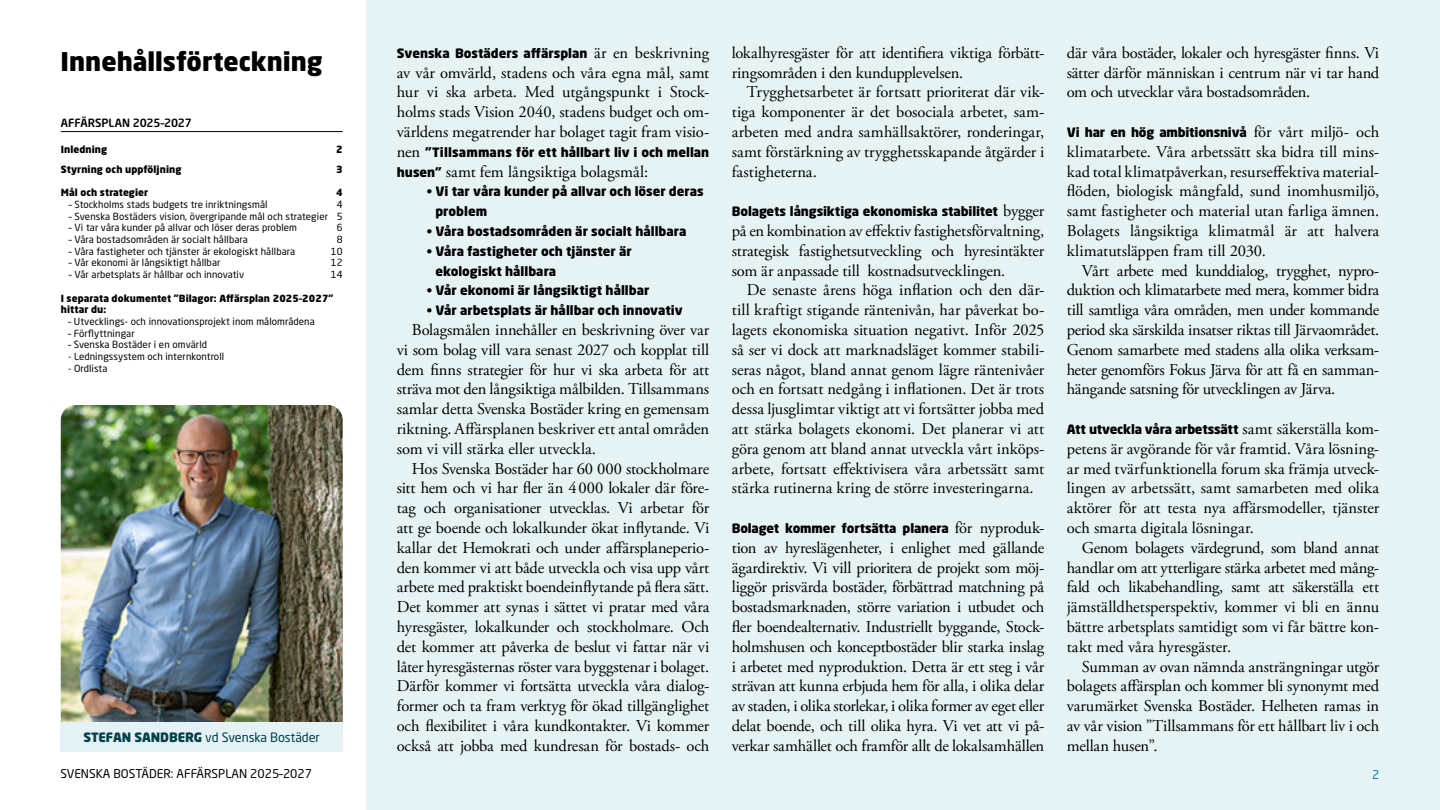
<style>
.page{position:relative;width:1440px;height:810px;background:#fff}
.page>*{position:absolute;margin:0;border:0;box-sizing:border-box;transform-origin:0 0}
.Rubrik3_ny{font:900 25.5px "Neo Sans Std";color:#000}
.Brödtext-indrag_ny{font:16.5px/19.8px "Adobe Garamond Pro";letter-spacing:-.005em;color:#000;text-align:justify}
.Brödtext_utan-indrag{font:16.5px/19.8px "Adobe Garamond Pro";letter-spacing:-.005em;color:#000;text-align:justify}
.Brödtext_utan-indrag-2{font:900 12.75px "Neo Sans Std";letter-spacing:-.01em;color:#000}
.Fakta_text{font:900 12.75px/19.8px "Neo Sans Std";color:#000}
.Garamond_10_5_12_25{font:12.75px "Neo Sans Std";letter-spacing:-.005em;color:#00404a}
.t1{font:12px "Neo Sans Std";color:#000}
.t2{font:12px "Neo Sans Std";color:#00819e}
.Garamond_10_5_12_25-2{font:500 11.25px "Neo Sans Std";letter-spacing:-.015em;color:#000}
.SB_innehåll_under{font:9.75px "Neo Sans Std";letter-spacing:.01em;color:#000}
.Garamond_10_5_12_25-3{font:9.75px "Neo Sans Std";letter-spacing:.01em;color:#000}
.SB_innehåll_under-2{font:900 9.75px/11.7px "Neo Sans Std";letter-spacing:.01em;color:#000}
.SB_innehåll_rubrik{font:900 9.75px "Neo Sans Std";letter-spacing:.01em;color:#000}
.Garamond_10_5_12_25-4{font:900 9.75px "Neo Sans Std";letter-spacing:.01em;color:#000}
.s1{font-weight:900}
.s2{font-family:"Adobe Garamond Pro";font-weight:400;font-size:16.5px}
.s3{font-family:"Neo Sans Std";font-weight:900;font-size:12.75px}
</style>
<div class="page">
<div style="left:367px;top:0;width:1073px;height:810px;background:#e6f3f5"></div>
<hr style="left:61px;top:131px;width:282px;height:1px;background:#000">
<img style="left:61px;top:405px;width:282px;height:317px">
<div style="left:61px;top:722px;width:282px;height:30px;background:#e5f2f5"></div>
<p class="Rubrik3_ny" style="left:61px;top:45px;width:264px">Innehållsförteckning</p>
<p class="Garamond_10_5_12_25-2" style="left:61px;top:116px;width:133px">AFFÄRSPLAN 2025–2027</p>
<p class="Garamond_10_5_12_25-4" style="left:61px;top:143px;width:48px">Inledning</p>
<p class="Garamond_10_5_12_25-4" style="left:336px;top:143px;width:8px">2</p>
<p class="SB_innehåll_rubrik" style="left:61px;top:163px;width:122px">Styrning och uppföljning</p>
<p class="SB_innehåll_rubrik" style="left:336px;top:163px;width:8px">3</p>
<p class="SB_innehåll_rubrik" style="left:61px;top:186px;width:89px">Mål och strategier</p>
<p class="SB_innehåll_rubrik" style="left:336px;top:186px;width:8px">4</p>
<p class="SB_innehåll_under" style="left:69px;top:198px;width:200px">– Stockholms stads budgets tre inriktningsmål</p>
<p class="SB_innehåll_under" style="left:337px;top:198px;width:7px">4</p>
<p class="SB_innehåll_under" style="left:69px;top:210px;width:275px">– Svenska Bostäders vision, övergripande mål och strategier 5</p>
<p class="SB_innehåll_under" style="left:69px;top:222px;width:230px">– Vi tar våra kunder på allvar och löser deras problem</p>
<p class="SB_innehåll_under" style="left:337px;top:222px;width:7px">6</p>
<p class="SB_innehåll_under" style="left:69px;top:234px;width:180px">– Våra bostadsområden är socialt hållbara</p>
<p class="SB_innehåll_under" style="left:337px;top:234px;width:7px">8</p>
<p class="SB_innehåll_under" style="left:69px;top:245px;width:228px">– Våra fastigheter och tjänster är ekologiskt hållbara</p>
<p class="SB_innehåll_under" style="left:331px;top:245px;width:13px">10</p>
<p class="SB_innehåll_under" style="left:69px;top:257px;width:153px">– Vår ekonomi är långsiktigt hållbar</p>
<p class="SB_innehåll_under" style="left:331px;top:257px;width:13px">12</p>
<p class="SB_innehåll_under" style="left:69px;top:269px;width:177px">– Vår arbetsplats är hållbar och innovativ</p>
<p class="SB_innehåll_under" style="left:331px;top:269px;width:13px">14</p>
<p class="SB_innehåll_under-2" style="left:61px;top:292px;width:274px">I separata dokumentet "Bilagor: Affärsplan 2025–2027" hittar du:</p>
<p class="SB_innehåll_under" style="left:68px;top:315px;width:248px">– Utvecklings- och innovationsprojekt inom målområdena</p>
<p class="Garamond_10_5_12_25-3" style="left:68px;top:327px;width:68px">– Förflyttningar</p>
<p class="Garamond_10_5_12_25-3" style="left:68px;top:339px;width:140px">– Svenska Bostäder i en omvärld</p>
<p class="Garamond_10_5_12_25-3" style="left:68px;top:351px;width:157px">- Ledningssystem och internkontroll</p>
<p class="Garamond_10_5_12_25-3" style="left:68px;top:362px;width:41px">- Ordlista</p>
<p class="Garamond_10_5_12_25" style="left:83px;top:729px;width:238px"><span class="s1">STEFAN SANDBERG</span> vd Svenska Bostäder</p>
<p class="t1" style="left:61px;top:767px;width:253px">SVENSKA BOSTÄDER: AFFÄRSPLAN 2025–2027</p>
<p class="Brödtext_utan-indrag-2" style="left:397px;top:45px;width:314px">Svenska Bostäders affärsplan <span class="s2">är en beskrivning</span></p>
<p class="Brödtext_utan-indrag" style="left:397px;top:63px;width:314px">av vår omvärld, stadens och våra egna mål, samt hur vi ska arbeta. Med utgångspunkt i Stock&shy;holms stads Vision 2040, stadens budget och om&shy;världens megatrender har bolaget tagit fram visio-</p>
<p class="Brödtext_utan-indrag-2" style="left:397px;top:144px;width:314px"><span class="s2">nen</span> ”Tillsammans för ett hållbart liv i och mellan</p>
<p class="Brödtext_utan-indrag" style="left:397px;top:162px;width:253px"><span class="s3">husen”</span> samt fem långsiktiga bolagsmål:</p>
<p class="Fakta_text" style="left:435px;top:181px;width:270px;text-indent:-9px">• Vi tar våra kunder på allvar och löser deras problem</p>
<p class="Fakta_text" style="left:427px;top:221px;width:261px">• Våra bostadsområden är socialt hållbara</p>
<p class="Fakta_text" style="left:435px;top:241px;width:198px;text-indent:-9px">• Våra fastigheter och tjänster är ekologiskt hållbara</p>
<p class="Fakta_text" style="left:427px;top:280px;width:224px">• Vår ekonomi är långsiktigt hållbar</p>
<p class="Fakta_text" style="left:427px;top:300px;width:257px">• Vår arbetsplats är hållbar och innovativ</p>
<p class="Brödtext-indrag_ny" style="left:397px;top:320px;width:314px;text-indent:15px">Bolagsmålen innehåller en beskrivning över var vi som bolag vill vara senast 2027 och kopplat till dem finns strategier för hur vi ska arbeta för att sträva mot den långsiktiga målbilden. Tillsammans samlar detta Svenska Bostäder kring en gemensam riktning. Affärsplanen beskriver ett antal områden som vi vill stärka eller utveckla.</p>
<p class="Brödtext-indrag_ny" style="left:397px;top:459px;width:314px;text-indent:15px">Hos Svenska Bostäder har 60 000 stockholmare sitt hem och vi har fler än 4000 lokaler där före&shy;tag och organisationer utvecklas. Vi arbetar för att ge boende och lokalkunder ökat inflytande. Vi kallar det Hemokrati och under affärsplaneperio&shy;den kommer vi att både utveckla och visa upp vårt arbete med praktiskt boendeinflytande på flera sätt.<br>Det kommer att synas i sättet vi pratar med våra hyresgäster, lokalkunder och stockholmare. Och det kommer att påverka de beslut vi fattar när vi låter hyresgästernas röster vara byggstenar i bolaget.<br>Därför kommer vi fortsätta utveckla våra dialog&shy;former och ta fram verktyg för ökad tillgänglighet och flexibilitet i våra kundkontakter. Vi kommer också att jobba med kundresan för bostads- och</p>
<p class="Brödtext-indrag_ny" style="left:732px;top:43px;width:314px">lokalhyresgäster för att identifiera viktiga förbätt&shy;ringsområden i den kundupplevelsen.</p>
<p class="Brödtext-indrag_ny" style="left:732px;top:83px;width:314px;text-indent:15px">Trygghetsarbetet är fortsatt prioriterat där vik&shy;tiga komponenter är det bosociala arbetet, sam&shy;arbeten med andra samhällsaktörer, ronderingar, samt förstärkning av trygghetsskapande åtgärder i fastigheterna.</p>
<p class="Brödtext_utan-indrag-2" style="left:732px;top:203px;width:314px">Bolagets långsiktiga ekonomiska stabilitet <span class="s2">bygger</span></p>
<p class="Brödtext_utan-indrag" style="left:732px;top:221px;width:314px">på en kombination av effektiv fastighetsförvaltning, strategisk fastighetsutveckling och hyresintäkter som är anpassade till kostnadsutvecklingen.</p>
<p class="Brödtext-indrag_ny" style="left:732px;top:281px;width:314px;text-indent:15px">De senaste årens höga inflation och den där&shy;till kraftigt stigande räntenivån, har påverkat bo&shy;lagets ekonomiska situation negativt. Inför 2025 så ser vi dock att marknadsläget kommer stabili&shy;seras något, bland annat genom lägre räntenivåer och en fortsatt nedgång i inflationen. Det är trots dessa ljusglimtar viktigt att vi fortsätter jobba med att stärka bolagets ekonomi. Det planerar vi att göra genom att bland annat utveckla vårt inköps&shy;arbete, fortsatt effektivisera våra arbetssätt samt stärka rutinerna kring de större investeringarna.</p>
<p class="Brödtext_utan-indrag-2" style="left:732px;top:520px;width:314px">Bolaget kommer fortsätta planera <span class="s2">för nyproduk-</span></p>
<p class="Brödtext_utan-indrag" style="left:732px;top:538px;width:314px">tion av hyreslägenheter, i enlighet med gällande ägardirektiv. Vi vill prioritera de projekt som möj&shy;liggör prisvärda bostäder, förbättrad matchning på bostadsmarknaden, större variation i utbudet och fler boendealternativ. Industriellt byggande, Stock&shy;holmshusen och konceptbostäder blir starka inslag i arbetet med nyproduktion. Detta är ett steg i vår strävan att kunna erbjuda hem för alla, i olika delar av staden, i olika storlekar, i olika former av eget eller delat boende, och till olika hyra. Vi vet att vi på&shy;verkar samhället och framför allt de lokalsamhällen</p>
<p class="Brödtext_utan-indrag" style="left:1067px;top:43px;width:314px">där våra bostäder, lokaler och hyresgäster finns. Vi sätter därför människan i centrum när vi tar hand om och utvecklar våra bostadsområden.</p>
<p class="Brödtext_utan-indrag-2" style="left:1067px;top:124px;width:314px">Vi har en hög ambitionsnivå <span class="s2">för vårt miljö- och</span></p>
<p class="Brödtext_utan-indrag" style="left:1067px;top:142px;width:314px">klimatarbete. Våra arbetssätt ska bidra till mins&shy;kad total klimatpåverkan, resurseffektiva material&shy;flöden, biologisk mångfald, sund inomhusmiljö, samt fastigheter och material utan farliga ämnen.<br>Bolagets långsiktiga klimatmål är att halvera klimatutsläppen fram till 2030.</p>
<p class="Brödtext-indrag_ny" style="left:1067px;top:261px;width:314px;text-indent:15px">Vårt arbete med kunddialog, trygghet, nypro&shy;duktion och klimatarbete med mera, kommer bidra till samtliga våra områden, men under kommande period ska särskilda insatser riktas till Järvaområdet.<br>Genom samarbete med stadens alla olika verksam&shy;heter genomförs Fokus Järva för att få en samman&shy;hängande satsning för utvecklingen av Järva.</p>
<p class="Brödtext_utan-indrag-2" style="left:1067px;top:421px;width:314px">Att utveckla våra arbetssätt <span class="s2">samt säkerställa kom-</span></p>
<p class="Brödtext_utan-indrag" style="left:1067px;top:439px;width:314px">petens är avgörande för vår framtid. Våra lösning&shy;ar med tvärfunktionella forum ska främja utveck&shy;lingen av arbetssätt, samt samarbeten med olika aktörer för att testa nya affärsmodeller, tjänster och smarta digitala lösningar.</p>
<p class="Brödtext-indrag_ny" style="left:1067px;top:538px;width:314px;text-indent:15px">Genom bolagets värdegrund, som bland annat handlar om att ytterligare stärka arbetet med mång&shy;fald och likabehandling, samt att säkerställa ett jämställdhetsperspektiv, kommer vi bli en ännu bättre arbetsplats samtidigt som vi får bättre kon&shy;takt med våra hyresgäster.</p>
<p class="Brödtext-indrag_ny" style="left:1067px;top:657px;width:314px;text-indent:15px">Summan av ovan nämnda ansträngningar utgör bolagets affärsplan och kommer bli synonymt med varumärket Svenska Bostäder. Helheten ramas in av vår vision ”Tillsammans för ett hållbart liv i och mellan husen”.</p>
<p class="t2" style="left:1372px;top:767px;width:9px">2</p>
</div>
